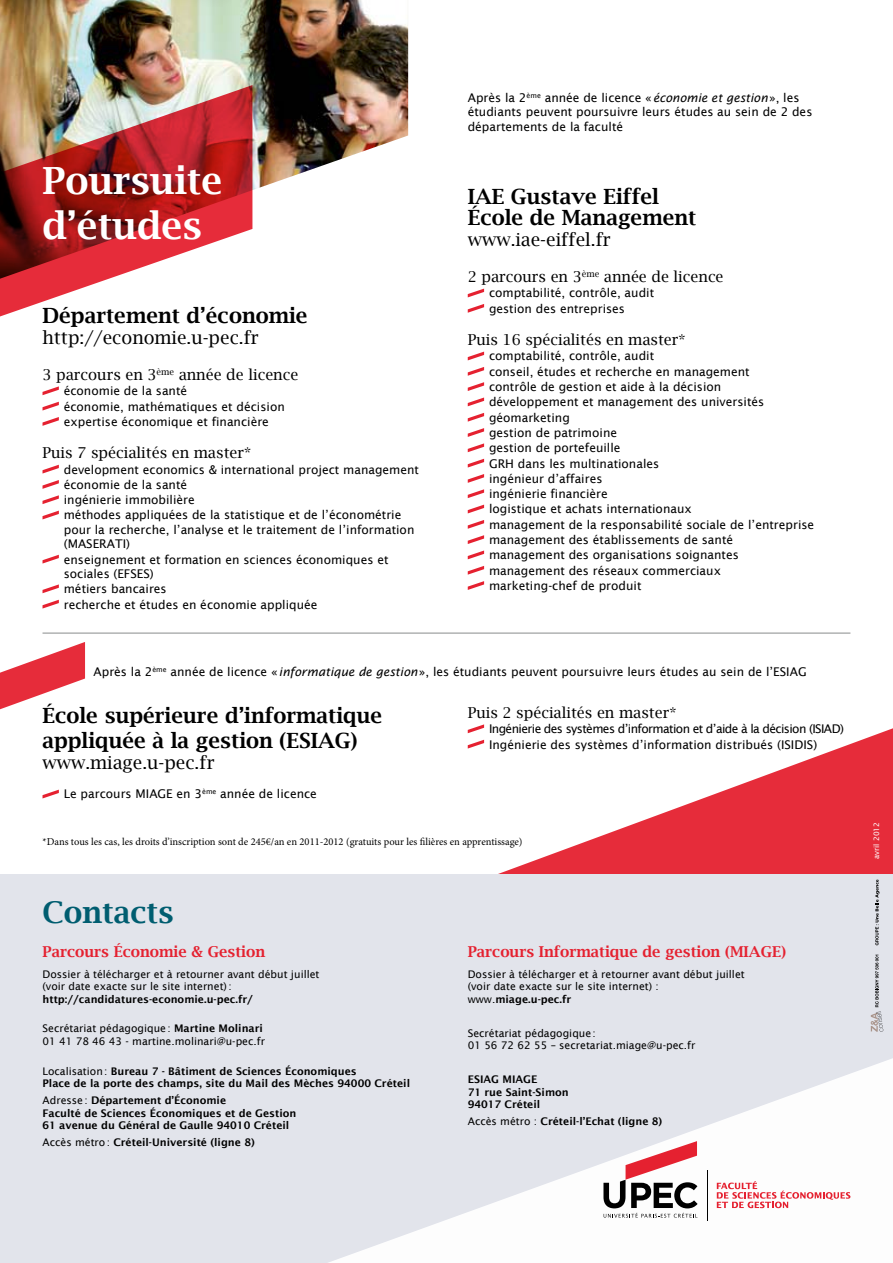
<style>
.page{position:relative;width:893px;height:1263px;background:#fff}
.page>*{position:absolute;margin:0;border:0;box-sizing:border-box;transform-origin:0 0}
.t1{font:600 37.5px/45px "Lucida Bright";color:#fff}
.t2{font:600 30px "Lucida Bright";color:#005d70}
.t3{font:600 21px/21px "Lucida Bright";color:#000}
.t4{font:18px "Lucida Bright";color:#000}
.t5{font:15px "Lucida Bright";color:#000}
.t6{font:600 15px "Lucida Bright";color:#e52130}
.t7{font:12px/15.3px "Lucida Sans";color:#000}
.t8{font:12px/15.3px "Lucida Sans";letter-spacing:-.05em;color:#000}
.t9{font:600 10.5px/12.6px "Lucida Sans";color:#000}
.t10{font:10.5px/12.6px "Lucida Sans";color:#000}
.t11{font:10.5px "Minion Pro";color:#000}
.t12{font:7.5px "Lucida Sans";color:#fff}
.s1{font-style:italic}
.s2{font-weight:600}
.s3{font-weight:400}
</style>
<div class="page">
<svg style="left:467px;top:728px;width:426px;height:146px"></svg>
<div style="left:0;top:874px;width:893px;height:389px;background:#e2e4eb"></div>
<img style="left:0;top:0;width:408px;height:229px">
<img style="left:0;top:85px;width:252px;height:232px">
<svg style="left:0;top:642px;width:85px;height:68px"></svg>
<svg style="left:328px;top:1058px;width:565px;height:205px"></svg>
<svg style="left:43px;top:386px;width:16px;height:9px"></svg>
<svg style="left:43px;top:402px;width:16px;height:8px"></svg>
<svg style="left:43px;top:417px;width:16px;height:9px"></svg>
<svg style="left:43px;top:465px;width:16px;height:8px"></svg>
<svg style="left:43px;top:480px;width:16px;height:9px"></svg>
<svg style="left:43px;top:495px;width:16px;height:9px"></svg>
<svg style="left:43px;top:511px;width:16px;height:8px"></svg>
<svg style="left:43px;top:555px;width:16px;height:8px"></svg>
<svg style="left:43px;top:584px;width:16px;height:9px"></svg>
<svg style="left:43px;top:600px;width:16px;height:8px"></svg>
<svg style="left:468px;top:289px;width:16px;height:8px"></svg>
<svg style="left:468px;top:304px;width:16px;height:9px"></svg>
<svg style="left:468px;top:352px;width:16px;height:8px"></svg>
<svg style="left:468px;top:367px;width:16px;height:9px"></svg>
<svg style="left:468px;top:382px;width:16px;height:9px"></svg>
<svg style="left:468px;top:397px;width:16px;height:9px"></svg>
<svg style="left:468px;top:413px;width:16px;height:9px"></svg>
<svg style="left:468px;top:428px;width:16px;height:9px"></svg>
<svg style="left:468px;top:443px;width:16px;height:9px"></svg>
<svg style="left:468px;top:459px;width:16px;height:8px"></svg>
<svg style="left:468px;top:474px;width:16px;height:9px"></svg>
<svg style="left:468px;top:489px;width:16px;height:9px"></svg>
<svg style="left:468px;top:505px;width:16px;height:8px"></svg>
<svg style="left:468px;top:520px;width:16px;height:9px"></svg>
<svg style="left:468px;top:535px;width:16px;height:9px"></svg>
<svg style="left:468px;top:550px;width:16px;height:9px"></svg>
<svg style="left:468px;top:566px;width:16px;height:9px"></svg>
<svg style="left:468px;top:581px;width:16px;height:9px"></svg>
<svg style="left:43px;top:790px;width:16px;height:8px"></svg>
<svg style="left:468px;top:724px;width:16px;height:9px"></svg>
<svg style="left:468px;top:740px;width:16px;height:8px"></svg>
<svg style="left:875px;top:879px;width:4px;height:66px"></svg>
<svg style="left:871px;top:955px;width:12px;height:77px"></svg>
<hr style="left:707px;top:1170px;width:1px;height:50px;background:#000">
<svg style="left:717px;top:1181px;width:133px;height:27px;background:#f7ced1"></svg>
<svg style="left:603px;top:1141px;width:95px;height:77px;background:#c9adb0"></svg>
<hr style="left:43px;top:632px;width:807px;height:2px;background:#b0b2b2">
<h1 class="t1" style="left:43px;top:158px;width:182px">Poursuite d’études</h1>
<h3 class="t3" style="left:43px;top:305px;width:267px">Département d’économie</h3>
<h3 class="t4" style="left:43px;top:327px;width:218px">http://economie.u-pec.fr</h3>
<p class="t5" style="left:43px;top:366px;width:257px">3 parcours en 3<sup>ème</sup> année de licence</p>
<p class="t7" style="left:64px;top:383px;width:223px">économie de la santé<br>économie, mathématiques et décision expertise économique et financière</p>
<p class="t5" style="left:43px;top:444px;width:210px">Puis 7 spécialités en master*</p>
<p class="t7" style="left:64px;top:462px;width:357px">development economics &amp; international project management économie de la santé<br>ingénierie immobilière<br>méthodes appliquées de la statistique et de l’économétrie pour la recherche, l’analyse et le traitement de l’information (MASERATI)<br>enseignement et formation en sciences économiques et sociales (EFSES)<br>métiers bancaires<br>recherche et études en économie appliquée</p>
<p class="t7" style="left:468px;top:90px;width:346px;line-height:14.4px">Après la 2<sup>ème</sup> année de licence «<span class="s1">économie et gestion</span>», les étudiants peuvent poursuivre leurs études au sein de 2 des départements de la faculté</p>
<h3 class="t3" style="left:468px;top:186px;width:230px">IAE Gustave Eiffel<br>École de Management</h3>
<h3 class="t4" style="left:468px;top:229px;width:145px">www.iae-eiffel.fr</h3>
<p class="t5" style="left:468px;top:268px;width:257px">2 parcours en 3<sup>ème</sup> année de licence</p>
<p class="t7" style="left:489px;top:285px;width:167px">comptabilité, contrôle, audit gestion des entreprises</p>
<p class="t5" style="left:468px;top:331px;width:219px">Puis 16 spécialités en master*</p>
<p class="t7" style="left:489px;top:348px;width:327px">comptabilité, contrôle, audit<br>conseil, études et recherche en management<br>contrôle de gestion et aide à la décision<br>développement et management des universités géomarketing<br>gestion de patrimoine<br>gestion de portefeuille<br>GRH dans les multinationales<br>ingénieur d’affaires<br>ingénierie financière<br>logistique et achats internationaux<br>management de la responsabilité sociale de l’entreprise management des établissements de santé<br>management des organisations soignantes management des réseaux commerciaux<br>marketing-chef de produit</p>
<p class="t7" style="left:94px;top:664px;width:715px">Après la 2<sup>ème</sup> année de licence «<span class="s1">informatique de gestion</span>», les étudiants peuvent poursuivre leurs études au sein de l’ESIAG</p>
<h3 class="t3" style="left:43px;top:702px;width:341px;line-height:25.2px">École supérieure d’informatique appliquée à la gestion (ESIAG)</h3>
<h3 class="t4" style="left:43px;top:752px;width:174px">www.miage.u-pec.fr</h3>
<p class="t7" style="left:64px;top:786px;width:255px">Le parcours MIAGE en 3<sup>ème</sup> année de licence</p>
<p class="t5" style="left:468px;top:704px;width:210px">Puis 2 spécialités en master*</p>
<p class="t8" style="left:489px;top:721px;width:356px">Ingénierie des systèmes d’information et d’aide à la décision (ISIAD)<br>Ingénierie des systèmes d’information distribués (ISIDIS)</p>
<p class="t11" style="left:43px;top:834px;width:482px">*Dans tous les cas, les droits d’inscription sont de 245€/an en 2011-2012 (gratuits pour les filières en apprentissage)</p>
<h2 class="t2" style="left:43px;top:895px;width:133px">Contacts</h2>
<p class="t6" style="left:43px;top:943px;width:224px">Parcours Économie &amp; Gestion</p>
<p class="t10" style="left:43px;top:968px;width:279px">Dossier à télécharger et à retourner avant début juillet (voir date exacte sur le site internet):</p>
<p class="t9" style="left:43px;top:993px;width:212px">http://candidatures-economie.u-pec.fr/</p>
<p class="t10" style="left:43px;top:1022px;width:224px">Secrétariat pédagogique: <span class="s2">Martine Molinari<br></span>01 41 78 46 43 - martine.molinari@u-pec.fr</p>
<p class="t9" style="left:43px;top:1064px;width:369px"><span class="s3">Localisation:</span> Bureau 7 - Bâtiment de Sciences économiques<br>Place de la porte des champs, site du Mail des Mèches 94000 Créteil</p>
<p class="t9" style="left:43px;top:1094px;width:255px"><span class="s3">Adresse:</span> Département d’Économie<br>Faculté de Sciences Économiques et de Gestion<br>61 avenue du Général de Gaulle 94010 Créteil</p>
<p class="t9" style="left:43px;top:1136px;width:214px"><span class="s3">Accès métro:</span> Créteil-Université (ligne 8)</p>
<p class="t6" style="left:468px;top:943px;width:320px">Parcours Informatique de gestion (MIAGE)</p>
<p class="t10" style="left:468px;top:968px;width:279px">Dossier à télécharger et à retourner avant début juillet (voir date exacte sur le site internet) : www.<span class="s2">miage.u-pec.fr</span></p>
<p class="t10" style="left:468px;top:1027px;width:229px">Secrétariat pédagogique:<br>01 56 72 62 55 – secretariat.miage@u-pec.fr</p>
<p class="t9" style="left:468px;top:1073px;width:103px">ESIAG MIAGE<br>71 rue Saint-Simon<br>94017 Créteil</p>
<p class="t9" style="left:468px;top:1115px;width:196px"><span class="s3">Accès métro :</span> Créteil-l’Echat (ligne 8)</p>
<p class="t12" style="left:872px;top:859px;width:38px;rotate:-90deg">avril 2012</p>
</div>
